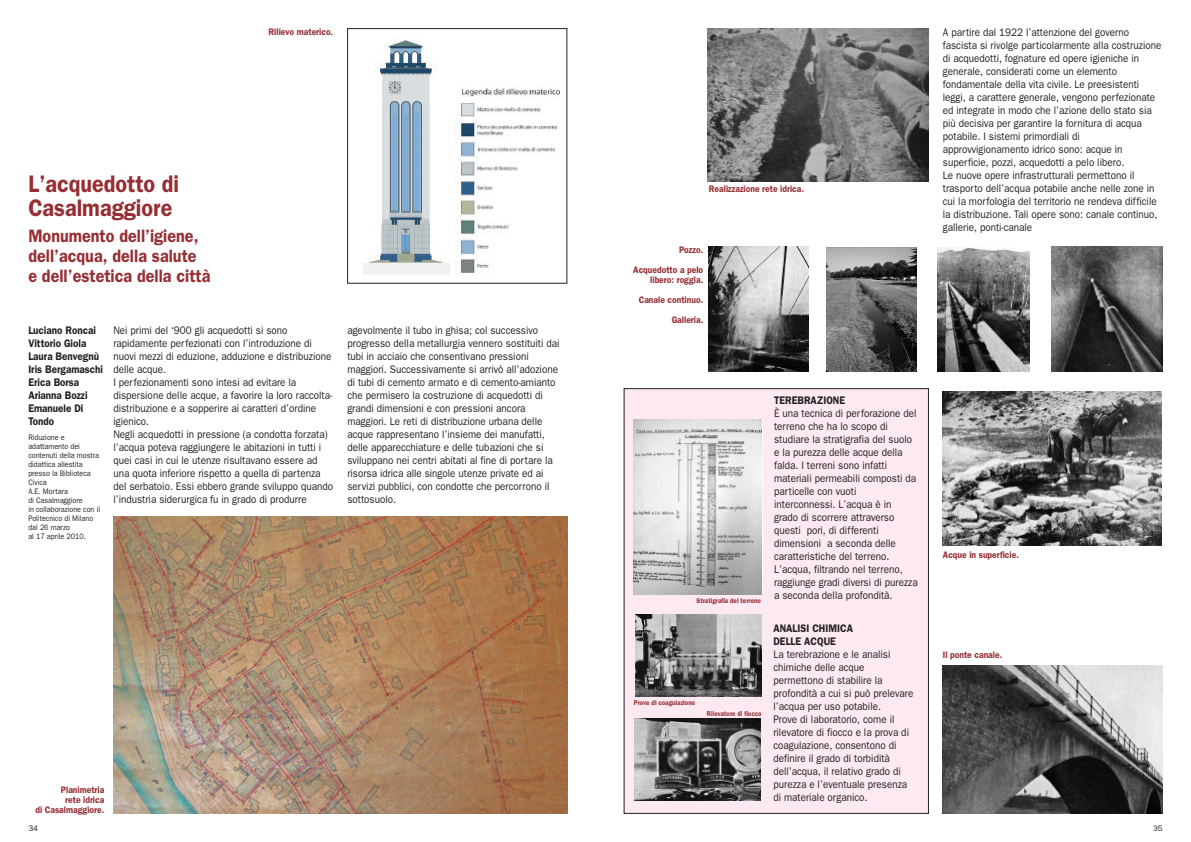
<style>
.page{position:relative;width:1191px;height:842px;background:#fff}
.page>*{position:absolute;margin:0;border:0;box-sizing:border-box;transform-origin:0 0}
.t1{font:600 24px/24px "Franklin Gothic";color:#962e33;scale:.9 1}
.t2{font:600 18px/20px "Franklin Gothic";color:#962e33;scale:.9 1}
.t3{font:11px/13px "Franklin Gothic";color:#231f20;scale:.9 1}
.t4{font:600 11px/13px "Franklin Gothic";color:#231f20;scale:.9 1}
.t5{font:600 9.5px/20px "Franklin Gothic";color:#962e33;text-align:right;scale:.9 1}
.t6{font:8px/9px "Franklin Gothic";color:#231f20;scale:.9 1}
.t7{font:8px "Franklin Gothic";color:#231f20}
.t8{font:600 7px "Franklin Gothic";color:#962e33;scale:.9 1}
</style>
<div class="page">
<div style="left:624px;top:389px;width:304px;height:424px;background:#fce9f1"></div>
<div style="left:624px;top:388px;width:304px;height:426px;border:1px solid #231f20"></div>
<img style="left:708px;top:28px;width:220px;height:154px">
<img style="left:113px;top:516px;width:454px;height:298px">
<img style="left:634px;top:420px;width:127px;height:175px">
<img style="left:826px;top:247px;width:90px;height:124px">
<img style="left:937px;top:247px;width:92px;height:124px">
<img style="left:1051px;top:247px;width:111px;height:124px">
<img style="left:943px;top:391px;width:218px;height:154px">
<img style="left:709px;top:247px;width:99px;height:124px">
<img style="left:943px;top:665px;width:219px;height:149px">
<div style="left:347px;top:28px;width:220px;height:255px;border:1px solid #231f20"></div>
<img style="left:455px;top:86px;width:104px;height:189px">
<img style="left:363px;top:39px;width:87px;height:235px">
<img style="left:635px;top:614px;width:126px;height:82px">
<img style="left:634px;top:719px;width:127px;height:82px">
<p class="t5" style="left:269px;top:21px;width:73px">Rilievo materico.</p>
<h1 class="t1" style="left:28px;top:171px;width:169px">L’acquedotto di<br>Casalmaggiore</h1>
<h2 class="t2" style="left:28px;top:225px;width:204px">Monumento dell’igiene, dell’acqua, della salute<br>e dell’estetica della città</h2>
<p class="t4" style="left:28px;top:323px;width:85px">Luciano Roncai<br>Vittorio Giola<br>Laura Benvegnù<br>Iris Bergamaschi<br>Erica Borsa<br>Arianna Bozzi<br>Emanuele Di<br>Tondo</p>
<p class="t6" style="left:28px;top:433px;width:81px">Riduzione e adattamento dei contenuti della mostra didattica allestita presso la Biblioteca<br>Civica<br>A.E. Mortara<br>di Casalmaggiore<br>in collaborazione con il<br>Politecnico di Milano dal 26 marzo<br>al 17 aprile 2010.</p>
<p class="t3" style="left:113px;top:323px;width:246px">Nei primi del ‘900 gli acquedotti si sono rapidamente perfezionati con l’introduzione di nuovi mezzi di eduzione, adduzione e distribuzione delle acque.<br>I perfezionamenti sono intesi ad evitare la dispersione delle acque, a favorire la loro raccolta&shy;distribuzione e a sopperire ai caratteri d’ordine igienico.<br>Negli acquedotti in pressione (a condotta forzata) l’acqua poteva raggiungere le abitazioni in tutti i quei casi in cui le utenze risultavano essere ad una quota inferiore rispetto a quella di partenza del serbatoio. Essi ebbero grande sviluppo quando l’industria siderurgica fu in grado di produrre</p>
<p class="t3" style="left:347px;top:323px;width:237px">agevolmente il tubo in ghisa; col successivo progresso della metallurgia vennero sostituiti dai tubi in acciaio che consentivano pressioni maggiori. Successivamente si arrivò all’adozione di tubi di cemento armato e di cemento-amianto che permisero la costruzione di acquedotti di grandi dimensioni e con pressioni ancora maggiori. Le reti di distribuzione urbana delle acque rappresentano l’insieme dei manufatti, delle apparecchiature e delle tubazioni che si sviluppano nei centri abitati al fine di portare la risorsa idrica alle singole utenze private ed ai servizi pubblici, con condotte che percorrono il sottosuolo.</p>
<p class="t5" style="left:35px;top:784px;width:78px;line-height:10px">Planimetria<br>rete idrica<br>di Casalmaggiore.</p>
<p class="t5" style="left:709px;top:178px;width:107px">Realizzazione rete idrica.</p>
<p class="t5" style="left:633px;top:240px;width:79px">Pozzo.<br>Acquedotto a pelo</p>
<p class="t5" style="left:638px;top:270px;width:73px">libero: roggia.<br>Canale continuo.<br>Galleria.</p>
<p class="t3" style="left:943px;top:25px;width:244px">A partire dal 1922 l’attenzione del governo fascista si rivolge particolarmente alla costruzione di acquedotti, fognature ed opere igieniche in generale, considerati come un elemento fondamentale della vita civile. Le preesistenti leggi, a carattere generale, vengono perfezionate ed integrate in modo che l’azione dello stato sia più decisiva per garantire la fornitura di acqua potabile. I sistemi primordiali di approvvigionamento idrico sono: acque in superficie, pozzi, acquedotti a pelo libero.<br>Le nuove opere infrastrutturali permettono il trasporto dell’acqua potabile anche nelle zone in cui la morfologia del territorio ne rendeva difficile la distribuzione. Tali opere sono: canale continuo, gallerie, ponti-canale</p>
<p class="t8" style="left:696px;top:597px;width:73px">Stratigrafia del terreno</p>
<p class="t8" style="left:634px;top:698px;width:70px">Prove di coagulazione</p>
<p class="t8" style="left:707px;top:710px;width:62px">Rilevatore di fiocco</p>
<p class="t4" style="left:774px;top:394px;width:80px">TEREBRAZIONE</p>
<p class="t3" style="left:774px;top:407px;width:161px">È una tecnica di perforazione del terreno che ha lo scopo di studiare la stratigrafia del suolo e la purezza delle acque della falda. I terreni sono infatti materiali permeabili composti da particelle con vuoti interconnessi. L’acqua è in grado di scorrere attraverso questi pori, di differenti dimensioni a seconda delle caratteristiche del terreno.<br>L’acqua, filtrando nel terreno, raggiunge gradi diversi di purezza a seconda della profondità.</p>
<p class="t4" style="left:773px;top:622px;width:90px">ANALISI CHIMICA<br>DELLE ACQUE</p>
<p class="t3" style="left:773px;top:648px;width:157px">La terebrazione e le analisi chimiche delle acque permettono di stabilire la profondità a cui si può prelevare l’acqua per uso potabile.<br>Prove di laboratorio, come il rilevatore di fiocco e la prova di coagulazione, consentono di definire il grado di torbidità dell’acqua, il relativo grado di purezza e l’eventuale presenza di materiale organico.</p>
<p class="t5" style="left:943px;top:545px;width:86px">Acque in superficie.</p>
<p class="t5" style="left:943px;top:644px;width:68px">Il ponte canale.</p>
<p class="t7" style="left:28px;top:824px;width:11px">34</p>
<p class="t7" style="left:1153px;top:824px;width:11px">35</p>
</div>
